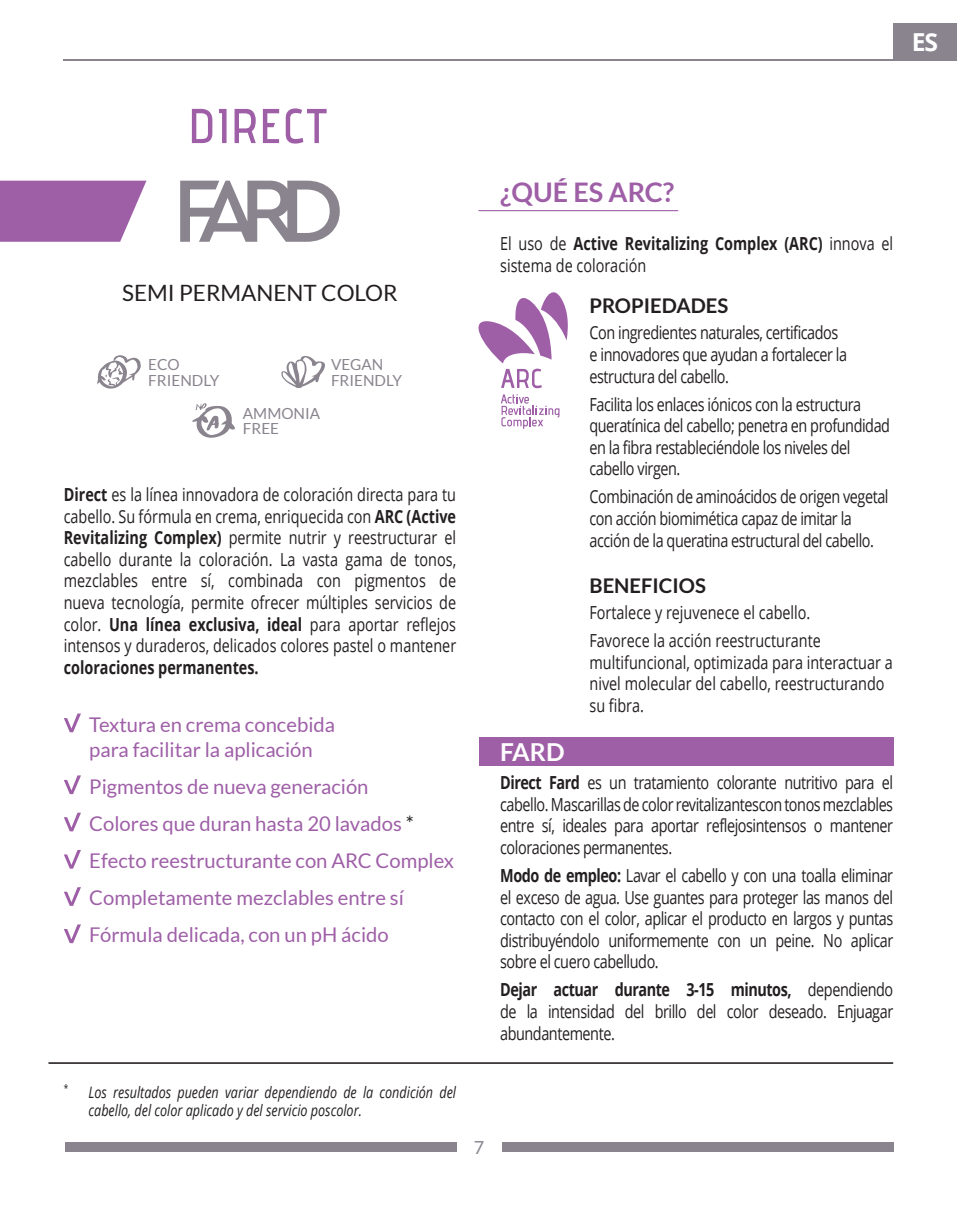
<style>
.page{position:relative;width:957px;height:1212px;background:#fff}
.page>*{position:absolute;margin:0;border:0;box-sizing:border-box;transform-origin:0 0}
.t1{font:700 27px "Lato";color:#9e5fa7}
.t2{font:700 24.75px "Lato";color:#fff}
.t3{font:700 24.75px "Open Sans";color:#fff}
.t4{font:22.5px "Lato";color:#231f20}
.t5{font:20.25px/37.1px "Lato";color:#9e5fa7}
.t6{font:700 20.25px "Lato";color:#231f20}
.t7{font:18px/21.6px "Open Sans";letter-spacing:-.03em;color:#231f20;text-align:justify;scale:.8 1}
.t8{font:18px/21.6px "Open Sans";color:#231f20;scale:.8 1}
.t9{font:700 18px "Open Sans";color:#231f20;scale:.8 1}
.t10{font:18px "Lato";color:#8a848e}
.t11{font:italic 15.75px/18.9px "Open Sans";color:#231f20;scale:.8 1}
.t12{font:15.3px/15.3px "Lato";color:#8a848e}
.s1{font-weight:700}
.s2{color:#231f20}
</style>
<div class="page">
<div style="left:65px;top:1142px;width:391px;height:9px;background:#8a848e"></div>
<hr style="left:64px;top:59px;width:829px;height:2px;background:#8a848e">
<div style="left:502px;top:1142px;width:391px;height:9px;background:#8a848e"></div>
<div style="left:893px;top:23px;width:64px;height:38px;background:#8a848e"></div>
<div style="left:479px;top:737px;width:414px;height:29px;background:#9e5fa7"></div>
<hr style="left:48px;top:1062px;width:845px;height:2px;background:#231f20">
<svg style="left:192px;top:109px;width:20px;height:34px"></svg>
<svg style="left:219px;top:109px;width:7px;height:34px"></svg>
<svg style="left:234px;top:109px;width:22px;height:34px"></svg>
<svg style="left:263px;top:109px;width:16px;height:34px"></svg>
<svg style="left:286px;top:108px;width:41px;height:36px"></svg>
<hr style="left:478px;top:210px;width:200px;height:1px;background:#9e5fa7">
<svg style="left:478px;top:292px;width:90px;height:71px"></svg>
<svg style="left:501px;top:394px;width:58px;height:35px"></svg>
<svg style="left:501px;top:369px;width:41px;height:19px"></svg>
<svg style="left:180px;top:181px;width:160px;height:61px"></svg>
<svg style="left:0;top:181px;width:146px;height:61px;background:#a66cae"></svg>
<svg style="left:64px;top:713px;width:17px;height:19px"></svg>
<svg style="left:64px;top:775px;width:17px;height:19px"></svg>
<svg style="left:64px;top:813px;width:17px;height:18px"></svg>
<svg style="left:64px;top:850px;width:17px;height:19px"></svg>
<svg style="left:64px;top:887px;width:17px;height:19px"></svg>
<svg style="left:64px;top:924px;width:17px;height:19px"></svg>
<svg style="left:281px;top:356px;width:44px;height:32px"></svg>
<svg style="left:97px;top:355px;width:44px;height:34px"></svg>
<svg style="left:192px;top:403px;width:43px;height:35px"></svg>
<h2 class="t3" style="left:912px;top:25px;width:28px">ES</h2>
<p class="t4" style="left:122px;top:281px;width:277px">SEMI PERMANENT COLOR</p>
<p class="t12" style="left:148px;top:357px;width:72px">ECO<br>FRIENDLY</p>
<p class="t12" style="left:243px;top:406px;width:79px">AMMONIA<br>FREE</p>
<p class="t12" style="left:331px;top:357px;width:72px">VEGAN<br>FRIENDLY</p>
<p class="t7" style="left:64px;top:483px;width:492px"><span class="s1">Direct</span> es la línea innovadora de coloración directa para tu cabello. Su fórmula en crema, enriquecida con <span class="s1">ARC (Active Revitalizing Complex)</span> permite nutrir y reestructurar el cabello durante la coloración. La vasta gama de tonos, mezclables entre sí, combinada con pigmentos de nueva tecnología, permite ofrecer múltiples servicios de color. <span class="s1">Una línea exclusiva, ideal</span> para aportar reflejos intensos y duraderos, delicados colores pastel o mantener</p>
<p class="t9" style="left:64px;top:654px;width:245px">coloraciones permanentes.</p>
<p class="t5" style="left:89px;top:713px;width:247px;line-height:24.3px">Textura en crema concebida para facilitar la aplicación</p>
<p class="t5" style="left:89px;top:768px;width:366px">Pigmentos de nueva generación<br>Colores que duran hasta 20 lavados <span class="s2">* </span>Efecto reestructurante con ARC Complex Completamente mezclables entre sí Fórmula delicada, con un pH ácido</p>
<p class="t11" style="left:89px;top:1082px;width:461px;text-indent:-25px"><sup>*</sup> Los resultados pueden variar dependiendo de la condición del cabello, del color aplicado y del servicio poscolor.</p>
<h1 class="t1" style="left:500px;top:177px;width:176px">¿QUÉ ES ARC?</h1>
<p class="t8" style="left:500px;top:232px;width:493px">El uso de <span class="s1">Active Revitalizing Complex (ARC)</span> innova el sistema de coloración</p>
<p class="t6" style="left:589px;top:294px;width:140px">PROPIEDADES</p>
<p class="t7" style="left:589px;top:322px;width:323px;text-align:left">Con ingredientes naturales, certificados e innovadores que ayudan a fortalecer la estructura del cabello.</p>
<p class="t7" style="left:589px;top:393px;width:377px;text-align:left">Facilita los enlaces iónicos con la estructura queratínica del cabello; penetra en profundidad en la fibra restableciéndole los niveles del cabello virgen.</p>
<p class="t7" style="left:589px;top:486px;width:375px;text-align:left">Combinación de aminoácidos de origen vegetal con acción biomimética capaz de imitar la acción de la queratina estructural del cabello.</p>
<p class="t6" style="left:589px;top:574px;width:118px">BENEFICIOS</p>
<p class="t8" style="left:589px;top:598px;width:291px;line-height:27.9px">Fortalece y rejuvenece el cabello.<br>Favorece la acción reestructurante</p>
<p class="t8" style="left:589px;top:651px;width:380px">multifuncional, optimizada para interactuar a nivel molecular del cabello, reestructurando su fibra.</p>
<h2 class="t2" style="left:500px;top:738px;width:66px">FARD</h2>
<p class="t7" style="left:500px;top:771px;width:493px"><span class="s1">Direct Fard</span> es un tratamiento colorante nutritivo para el cabello. Mascarillas de color revitalizantescon tonos mezclables entre sí, ideales para aportar reflejosintensos o mantener coloraciones permanentes.</p>
<p class="t7" style="left:500px;top:864px;width:493px"><span class="s1">Modo de empleo:</span> Lavar el cabello y con una toalla eliminar el exceso de agua. Use guantes para proteger las manos del contacto con el color, aplicar el producto en largos y puntas distribuyéndolo uniformemente con un peine. No aplicar sobre el cuero cabelludo.</p>
<p class="t7" style="left:500px;top:978px;width:493px"><span class="s1">Dejar actuar durante 3-15 minutos,</span> dependiendo de la intensidad del brillo del color deseado. Enjuagar abundantemente.</p>
<p class="t10" style="left:474px;top:1137px;width:12px">7</p>
</div>
